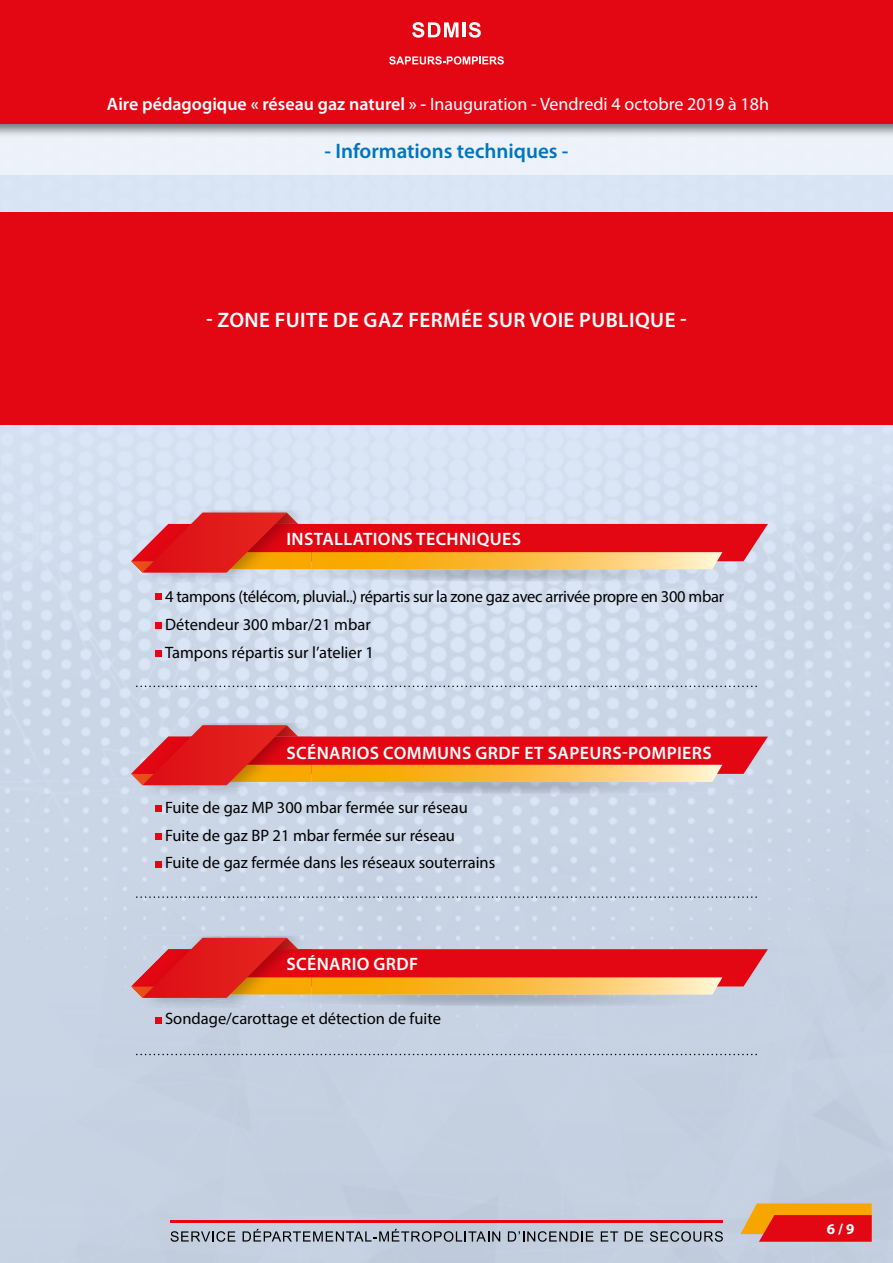
<style>
.page{position:relative;width:893px;height:1263px;background:#fff}
.page>*{position:absolute;margin:0;border:0;box-sizing:border-box;transform-origin:0 0}
.t1{font:600 21px "Myriad Pro";letter-spacing:.02em;color:#fff}
.t2{font:600 21px "Myriad Pro";color:#0075bf}
.t3{font:600 18px "Myriad Pro";letter-spacing:.02em;color:#fff}
.t4{font:18px "Myriad Pro";color:#fff}
.t5{font:16.5px/28.3px "Myriad Pro";color:#000}
.t6{font:16.5px/28.3px "Myriad Pro";letter-spacing:-.02em;color:#000}
.t7{font:700 15px "Myriad Pro";color:#fff}
.s1{font-weight:600}
</style>
<div class="page">
<img style="left:0;top:123px;width:893px;height:828px">
<div style="left:263px;top:1007px;width:420px;height:256px;background:#c5d1e1"></div>
<div style="left:683px;top:951px;width:210px;height:312px;background:#c5d1e1"></div>
<div style="left:156px;top:1008px;width:107px;height:255px;background:#c5d1e1"></div>
<div style="left:0;top:213px;width:893px;height:212px;background:#e30613"></div>
<div style="left:0;top:0;width:893px;height:123px;background:#e30613"></div>
<svg style="left:740px;top:1203px;width:132px;height:39px;background:#e65321"></svg>
<img style="left:312px;top:779px;width:465px;height:15px">
<img style="left:134px;top:723px;width:178px;height:72px">
<img style="left:173px;top:785px;width:139px;height:6px">
<svg style="left:131px;top:725px;width:637px;height:60px;background:#e06452"></svg>
<img style="left:312px;top:992px;width:465px;height:15px">
<img style="left:134px;top:935px;width:178px;height:73px">
<img style="left:173px;top:998px;width:139px;height:6px">
<svg style="left:131px;top:938px;width:637px;height:60px;background:#df6250"></svg>
<img style="left:312px;top:567px;width:465px;height:14px">
<img style="left:134px;top:510px;width:178px;height:73px">
<img style="left:173px;top:573px;width:139px;height:6px">
<svg style="left:131px;top:512px;width:637px;height:61px;background:#e26756"></svg>
<div style="left:155px;top:594px;width:7px;height:6px;background:#e30613"></div>
<div style="left:155px;top:622px;width:7px;height:6px;background:#e30613"></div>
<div style="left:155px;top:650px;width:7px;height:7px;background:#e30613"></div>
<div style="left:155px;top:805px;width:7px;height:6px;background:#e30613"></div>
<div style="left:155px;top:833px;width:7px;height:7px;background:#e30613"></div>
<div style="left:155px;top:861px;width:7px;height:7px;background:#e30613"></div>
<div style="left:155px;top:1017px;width:7px;height:7px;background:#e30613"></div>
<svg style="left:136px;top:686px;width:621px;height:1px"></svg>
<svg style="left:136px;top:1054px;width:621px;height:1px"></svg>
<svg style="left:136px;top:896px;width:621px;height:2px"></svg>
<svg style="left:389px;top:56px;width:115px;height:9px"></svg>
<svg style="left:412px;top:22px;width:46px;height:16px"></svg>
<hr style="left:462px;top:22px;width:3px;height:15px;background:#fff">
<svg style="left:469px;top:22px;width:12px;height:16px"></svg>
<svg style="left:171px;top:1231px;width:64px;height:11px"></svg>
<svg style="left:243px;top:1229px;width:257px;height:13px;background:#919aa7"></svg>
<svg style="left:508px;top:1231px;width:85px;height:11px"></svg>
<svg style="left:601px;top:1231px;width:17px;height:10px"></svg>
<svg style="left:625px;top:1231px;width:18px;height:10px"></svg>
<svg style="left:650px;top:1231px;width:73px;height:11px"></svg>
<hr style="left:170px;top:1220px;width:552px;height:2px;background:#e30613">
<p class="t4" style="left:107px;top:93px;width:663px"><span class="s1">Aire pédagogique « réseau gaz naturel » -</span> Inauguration - Vendredi 4 octobre 2019 à 18h</p>
<p class="t2" style="left:324px;top:137px;width:246px">- Informations techniques -</p>
<p class="t1" style="left:206px;top:306px;width:482px">- ZONE FUITE DE GAZ FERMÉE SUR VOIE PUBLIQUE -</p>
<p class="t3" style="left:286px;top:527px;width:236px">INSTALLATIONS TECHNIQUES</p>
<p class="t6" style="left:165px;top:582px;width:560px">4 tampons (télécom, pluvial..) répartis sur la zone gaz avec arrivée propre en 300 mbar<br>Détendeur 300 mbar/21 mbar<br>Tampons répartis sur l’atelier 1</p>
<p class="t3" style="left:286px;top:741px;width:427px">SCÉNARIOS COMMUNS GRDF ET SAPEURS-POMPIERS</p>
<p class="t5" style="left:165px;top:793px;width:304px">Fuite de gaz MP 300 mbar fermée sur réseau<br>Fuite de gaz BP 21 mbar fermée sur réseau</p>
<p class="t5" style="left:165px;top:848px;width:332px">Fuite de gaz fermée dans les réseaux souterrains</p>
<p class="t3" style="left:286px;top:953px;width:133px">SCÉNARIO GRDF</p>
<p class="t5" style="left:165px;top:1004px;width:277px">Sondage/carottage et détection de fuite</p>
<p class="t7" style="left:827px;top:1220px;width:29px">6 / 9</p>
</div>
